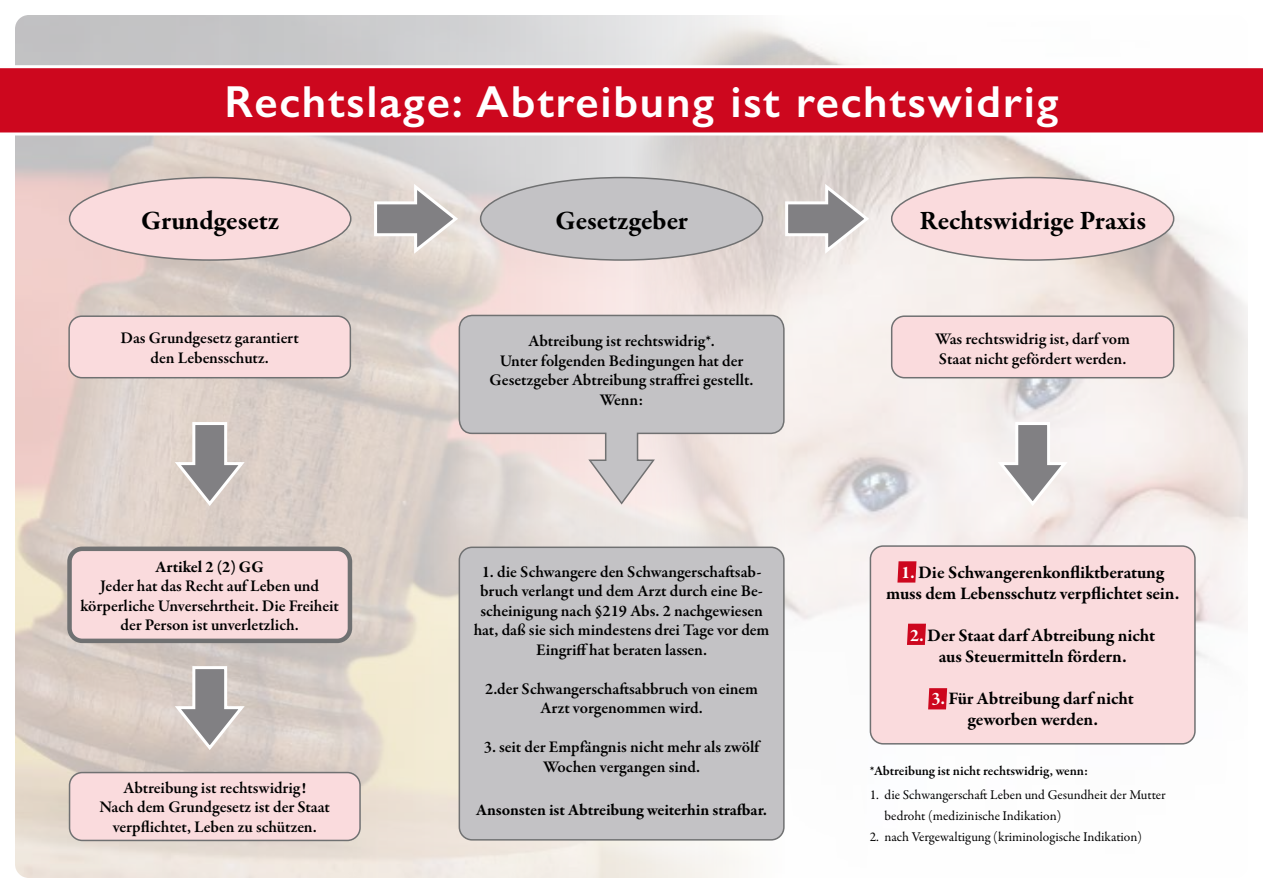
<style>
.page{position:relative;width:1263px;height:893px;background:#fff}
.page>*{position:absolute;margin:0;border:0;box-sizing:border-box;transform-origin:0 0}
.t1{font:600 45px "Gill Sans";letter-spacing:.04em;color:#fff}
.t2{font:700 27px "Garamond Premr Pro";color:#000}
.t3{font:700 18px/21px "Garamond Premr Pro";letter-spacing:-.01em;color:#000;text-align:center}
.t4{font:600 16.5px/19.5px "Garamond Premr Pro";letter-spacing:-.005em;color:#000;text-align:center}
.t5{font:700 16.5px "Garamond Premr Pro";letter-spacing:-.01em;color:#000}
.t6{font:13.5px/21px "Garamond Premr Pro";color:#000}
.t7{font:600 13.5px "Garamond Premr Pro";letter-spacing:-.005em;color:#000}
.s1{color:#fff}
</style>
<div class="page">
<img style="left:631px;top:16px;width:616px;height:861px">
<div style="left:0;top:0;width:1263px;height:893px;border:15px solid #fff;border-radius:21px"></div>
<div style="left:70px;top:178px;width:281px;height:82px;background:#fadbdd;border-radius:50%"></div>
<div style="left:69px;top:177px;width:282px;height:84px;border:2px solid #707172;border-radius:50%"></div>
<div style="left:481px;top:178px;width:282px;height:82px;background:#c3c2c5;border-radius:50%"></div>
<div style="left:480px;top:177px;width:283px;height:84px;border:2px solid #707172;border-radius:50%"></div>
<div style="left:892px;top:178px;width:282px;height:82px;background:#fadbdd;border-radius:50%"></div>
<div style="left:891px;top:177px;width:283px;height:84px;border:2px solid #707172;border-radius:50%"></div>
<div style="left:70px;top:549px;width:280px;height:92px;background:#fadbdd;border-radius:13px"></div>
<div style="left:67px;top:547px;width:285px;height:96px;border:4px solid #707172;border-radius:13px"></div>
<div style="left:459px;top:547px;width:325px;height:293px;background:#c3c2c5;border-radius:13px"></div>
<div style="left:459px;top:547px;width:326px;height:294px;border:2px solid #707172;border-radius:13px"></div>
<div style="left:870px;top:546px;width:325px;height:198px;background:#fadbdd;border-radius:13px"></div>
<div style="left:870px;top:545px;width:326px;height:199px;border:2px solid #707172;border-radius:13px"></div>
<div style="left:892px;top:316px;width:282px;height:62px;background:#fadbdd;border-radius:13px"></div>
<div style="left:891px;top:315px;width:283px;height:63px;border:2px solid #707172;border-radius:13px"></div>
<div style="left:69px;top:316px;width:281px;height:62px;background:#fadbdd;border-radius:13px"></div>
<div style="left:68px;top:315px;width:283px;height:63px;border:2px solid #707172;border-radius:13px"></div>
<div style="left:70px;top:772px;width:290px;height:68px;background:#fadbdd;border-radius:13px"></div>
<div style="left:69px;top:772px;width:292px;height:69px;border:2px solid #707172;border-radius:13px"></div>
<svg style="left:995px;top:421px;width:74px;height:87px"></svg>
<svg style="left:172px;top:665px;width:74px;height:87px;background:#bdb7b4"></svg>
<svg style="left:172px;top:421px;width:74px;height:87px;background:#c0b9b6"></svg>
<svg style="left:373px;top:183px;width:87px;height:74px;background:#c4bfbd"></svg>
<svg style="left:784px;top:183px;width:87px;height:74px;background:#c5c0c0"></svg>
<svg style="left:458px;top:314px;width:327px;height:192px;background:#cfcbcb"></svg>
<svg style="left:907px;top:624px;width:19px;height:21px"></svg>
<svg style="left:897px;top:561px;width:19px;height:22px"></svg>
<svg style="left:928px;top:688px;width:19px;height:21px"></svg>
<svg style="left:0;top:65px;width:1263px;height:70px;background:#d01b30"></svg>
<h1 class="t1" style="left:224px;top:74px;width:836px">Rechtslage: Abtreibung ist rechtswidrig</h1>
<h2 class="t2" style="left:141px;top:203px;width:139px">Grundgesetz</h2>
<h2 class="t2" style="left:555px;top:203px;width:134px">Gesetzgeber</h2>
<h2 class="t2" style="left:919px;top:203px;width:228px">Rechtswidrige Praxis</h2>
<p class="t4" style="left:121px;top:329px;width:180px">Das Grundgesetz garantiert den Lebensschutz.</p>
<p class="t4" style="left:935px;top:330px;width:196px;text-align:left">Was rechtswidrig ist, darf vom<br>Staat nicht gefördert werden.</p>
<p class="t4" style="left:490px;top:332px;width:265px">Abtreibung ist rechtswidrig*.<br>Unter folgenden Bedingungen hat der<br>Gesetzgeber Abtreibung straffrei gestellt.<br>Wenn:</p>
<p class="t5" style="left:155px;top:556px;width:110px">Artikel 2 (2) GG</p>
<p class="t4" style="left:80px;top:576px;width:260px">Jeder hat das Recht auf Leben und körperliche Unversehrtheit. Die Freiheit der Person ist unverletzlich.</p>
<p class="t4" style="left:100px;top:778px;width:232px">Abtreibung ist rechtswidrig!<br>Nach dem Grundgesetz ist der Staat verpflichtet, Leben zu schützen.</p>
<p class="t4" style="left:474px;top:562px;width:297px">1. die Schwangere den Schwangerschaftsab&shy;bruch verlangt und dem Arzt durch eine Be&shy;scheinigung nach §219 Abs. 2 nachgewiesen hat, daß sie sich mindestens drei Tage vor dem Eingriff hat beraten lassen.</p>
<p class="t4" style="left:485px;top:679px;width:274px">2.der Schwangerschaftsabbruch von einem<br>Arzt vorgenommen wird.</p>
<p class="t4" style="left:484px;top:738px;width:277px">3. seit der Empfängnis nicht mehr als zwölf<br>Wochen vergangen sind.</p>
<p class="t5" style="left:476px;top:800px;width:292px">Ansonsten ist Abtreibung weiterhin strafbar.</p>
<p class="t3" style="left:886px;top:562px;width:295px"><span class="s1">1.</span> Die Schwangerenkonfliktberatung muss dem Lebensschutz verpflichtet sein.</p>
<p class="t3" style="left:910px;top:625px;width:247px"><span class="s1">2.</span> Der Staat darf Abtreibung nicht aus Steuermitteln fördern.</p>
<p class="t3" style="left:931px;top:688px;width:204px"><span class="s1">3.</span> Für Abtreibung darf nicht geworben werden.</p>
<p class="t7" style="left:870px;top:762px;width:220px">*Abtreibung ist nicht rechtswidrig, wenn:</p>
<p class="t6" style="left:884px;top:784px;width:283px;text-indent:-15px">1. die Schwangerschaft Leben und Gesundheit der Mutter bedroht (medizinische Indikation)</p>
<p class="t6" style="left:870px;top:826px;width:274px">2. nach Vergewaltigung (kriminologische Indikation)</p>
</div>
